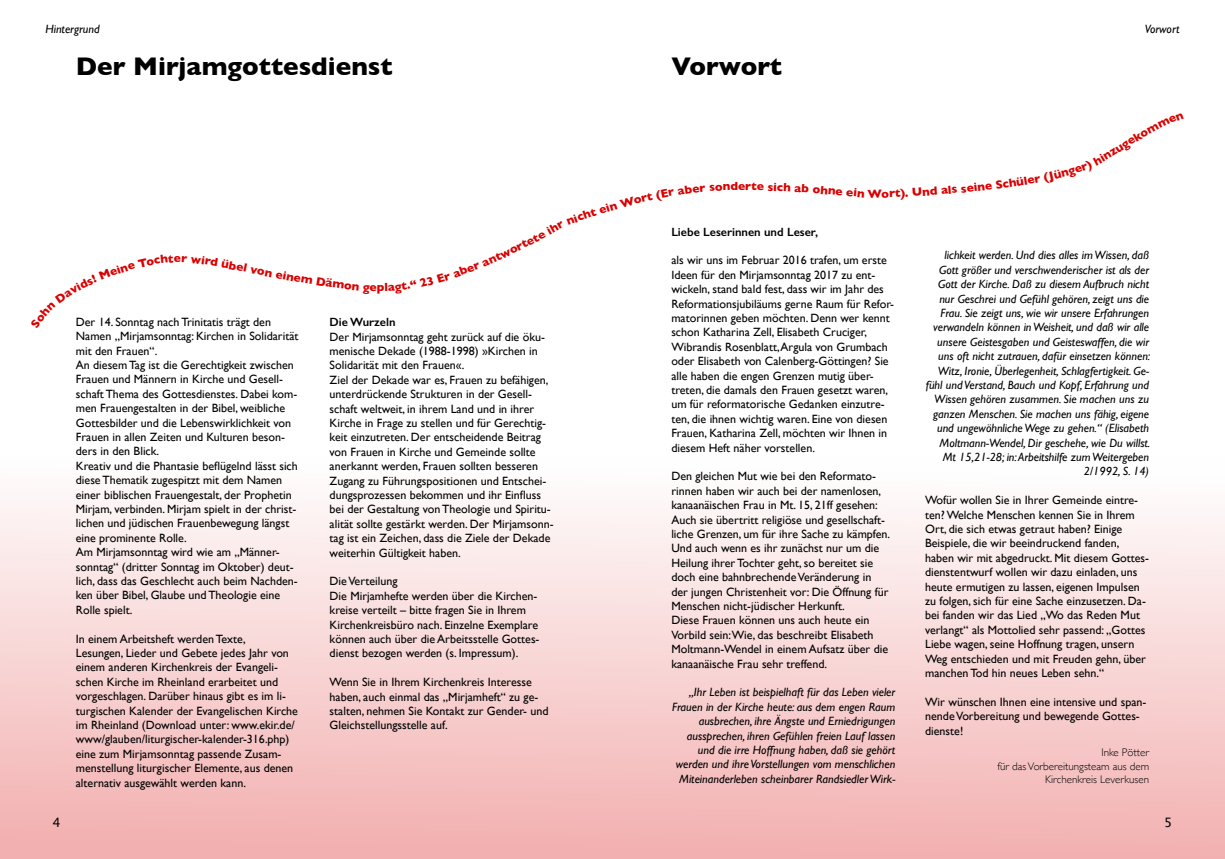
<style>
.page{position:relative;width:1225px;height:859px;background:#fff}
.page>*{position:absolute;margin:0;border:0;box-sizing:border-box;transform-origin:0 0}
.t1{font:700 26px "Gill Sans";color:#000}
.t2{font:13px "Lucida Grande";color:#000}
.t3{font:12px/14.4px "Gill Sans";color:#000}
.t4{font:italic 12px/14.4px "Gill Sans";color:#000;text-align:right}
.t5{font:600 12px "Gill Sans";color:#000}
.t6{font:700 12px "Gill Sans";color:#d90000}
.t7{font:300 11px/13.2px "Gill Sans";color:#000;text-align:right}
</style>
<div class="page">
<div style="left:0;top:456px;width:1225px;height:403px;background:linear-gradient(to bottom,#fff,#f2aeae)"></div>
<p class="t4" style="left:45px;top:22px;width:56px">Hintergrund</p>
<p class="t4" style="left:1145px;top:22px;width:36px">Vorwort</p>
<h1 class="t1" style="left:671px;top:45px;width:112px">Vorwort</h1>
<h1 class="t1" style="left:76px;top:45px;width:318px">Der Mirjamgottesdienst</h1>
<p class="t6" style="left:231px;top:255px;width:60px;rotate:11deg">bel von ei</p>
<p class="t3" style="left:76px;top:314px;width:224px">Der 14. Sonntag nach Trinitatis trägt den Namen „Mirjamsonntag: Kirchen in Solidarität mit den Frauen“.<br>An diesem Tag ist die Gerechtigkeit zwischen Frauen und Männern in Kirche und Gesell&shy;schaft Thema des Gottesdienstes. Dabei kom&shy;men Frauengestalten in der Bibel, weibliche Gottesbilder und die Lebenswirklichkeit von Frauen in allen Zeiten und Kulturen beson&shy;ders in den Blick.<br>Kreativ und die Phantasie beflügelnd lässt sich diese Thematik zugespitzt mit dem Namen einer biblischen Frauengestalt, der Prophetin Mirjam, verbinden. Mirjam spielt in der christ&shy;lichen und jüdischen Frauenbewegung längst eine prominente Rolle.<br>Am Mirjamsonntag wird wie am „Männer&shy;sonntag“ (dritter Sonntag im Oktober) deut&shy;lich, dass das Geschlecht auch beim Nachden&shy;ken über Bibel, Glaube und Theologie eine Rolle spielt.</p>
<p class="t3" style="left:76px;top:631px;width:224px">In einem Arbeitsheft werden Texte,<br>Lesungen, Lieder und Gebete jedes Jahr von einem anderen Kirchenkreis der Evangeli&shy;schen Kirche im Rheinland erarbeitet und vorgeschlagen. Darüber hinaus gibt es im li&shy;turgischen Kalender der Evangelischen Kirche im Rheinland (Download unter: www.ekir.de/ www/glauben/liturgischer-kalender-316.php) eine zum Mirjamsonntag passende Zusam&shy;menstellung liturgischer Elemente, aus denen alternativ ausgewählt werden kann.</p>
<p class="t6" style="left:377px;top:278px;width:9px">p</p>
<p class="t5" style="left:330px;top:315px;width:67px">Die Wurzeln</p>
<p class="t3" style="left:330px;top:329px;width:225px">Der Mirjamsonntag geht zurück auf die öku&shy;menische Dekade (1988-1998) »Kirchen in Solidarität mit den Frauen«.<br>Ziel der Dekade war es, Frauen zu befähigen, unterdrückende Strukturen in der Gesell&shy;schaft weltweit, in ihrem Land und in ihrer Kirche in Frage zu stellen und für Gerechtig&shy;keit einzutreten. Der entscheidende Beitrag von Frauen in Kirche und Gemeinde sollte anerkannt werden, Frauen sollten besseren Zugang zu Führungspositionen und Entschei&shy;dungsprozessen bekommen und ihr Einfluss bei der Gestaltung von Theologie und Spiritu&shy;alität sollte gestärkt werden. Der Mirjamsonn&shy;tag ist ein Zeichen, dass die Ziele der Dekade weiterhin Gültigkeit haben.</p>
<p class="t3" style="left:330px;top:574px;width:211px">Die Verteilung<br>Die Mirjamhefte werden über die Kirchen&shy;kreise verteilt – bitte fragen Sie in Ihrem Kirchenkreisbüro nach. Einzelne Exemplare können auch über die Arbeitsstelle Gottes&shy;dienst bezogen werden (s. Impressum).</p>
<p class="t3" style="left:330px;top:675px;width:220px">Wenn Sie in Ihrem Kirchenkreis Interesse haben, auch einmal das „Mirjamheft“ zu ge&shy;stalten, nehmen Sie Kontakt zur Gender- und Gleichstellungsstelle auf.</p>
<p class="t6" style="left:730px;top:177px;width:16px">de</p>
<p class="t6" style="left:757px;top:177px;width:28px;rotate:2deg">e sic</p>
<p class="t6" style="left:802px;top:179px;width:36px;rotate:4deg">b ohn</p>
<p class="t6" style="left:888px;top:184px;width:21px;rotate:-3deg">rt).</p>
<p class="t6" style="left:940px;top:181px;width:27px;rotate:-5deg">als s</p>
<p class="t6" style="left:1105px;top:145px;width:30px;rotate:-32deg">zuge</p>
<p class="t5" style="left:671px;top:224px;width:148px">Liebe Leserinnen und Leser,</p>
<p class="t3" style="left:671px;top:253px;width:224px">als wir uns im Februar 2016 trafen, um erste Ideen für den Mirjamsonntag 2017 zu ent&shy;wickeln, stand bald fest, dass wir im Jahr des Reformationsjubiläums gerne Raum für Refor&shy;matorinnen geben möchten. Denn wer kennt schon Katharina Zell, Elisabeth Cruciger, Wibrandis Rosenblatt, Argula von Grumbach oder Elisabeth von Calenberg-Göttingen? Sie alle haben die engen Grenzen mutig über&shy;treten, die damals den Frauen gesetzt waren, um für reformatorische Gedanken einzutre&shy;ten, die ihnen wichtig waren. Eine von diesen Frauen, Katharina Zell, möchten wir Ihnen in diesem Heft näher vorstellen.</p>
<p class="t3" style="left:671px;top:469px;width:220px">Den gleichen Mut wie bei den Reformato&shy;rinnen haben wir auch bei der namenlosen, kanaanäischen Frau in Mt. 15, 21ff gesehen:<br>Auch sie übertritt religiöse und gesellschaft&shy;liche Grenzen, um für ihre Sache zu kämpfen.<br>Und auch wenn es ihr zunächst nur um die Heilung ihrer Tochter geht, so bereitet sie doch eine bahnbrechende Veränderung in der jungen Christenheit vor: Die Öffnung für Menschen nicht-jüdischer Herkunft.<br>Diese Frauen können uns auch heute ein Vorbild sein:Wie, das beschreibt Elisabeth Moltmann-Wendel in einem Aufsatz über die kanaanäische Frau sehr treffend.</p>
<p class="t4" style="left:672px;top:685px;width:225px">„Ihr Leben ist beispielhaft für das Leben vieler Frauen in der Kirche heute: aus dem engen Raum ausbrechen, ihre Ängste und Erniedrigungen aussprechen, ihren Gefühlen freien Lauf lassen und die irre Hoffnung haben, daß sie gehört werden und ihre Vorstellungen vom menschlichen Miteinanderleben scheinbarer Randsiedler Wirk-</p>
<p class="t4" style="left:925px;top:248px;width:226px">lichkeit werden. Und dies alles im Wissen, daß Gott größer und verschwenderischer ist als der Gott der Kirche. Daß zu diesem Aufbruch nicht nur Geschrei und Gefühl gehören, zeigt uns die Frau. Sie zeigt uns, wie wir unsere Erfahrungen verwandeln können in Weisheit, und daß wir alle unsere Geistesgaben und Geisteswaffen, die wir uns oft nicht zutrauen, dafür einsetzen können:<br>Witz, Ironie, Überlegenheit, Schlagfertigkeit. Ge&shy;fühl und Verstand, Bauch und Kopf, Erfahrung und Wissen gehören zusammen. Sie machen uns zu ganzen Menschen. Sie machen uns fähig, eigene und ungewöhnliche Wege zu gehen.“ (Elisabeth Moltmann-Wendel, Dir geschehe, wie Du willst.<br>Mt 15,21-28; in: Arbeitshilfe zum Weitergeben 2/1992, S. 14)</p>
<p class="t3" style="left:925px;top:493px;width:225px">Wofür wollen Sie in Ihrer Gemeinde eintre&shy;ten? Welche Menschen kennen Sie in Ihrem Ort, die sich etwas getraut haben? Einige Beispiele, die wir beeindruckend fanden, haben wir mit abgedruckt. Mit diesem Gottes&shy;dienstentwurf wollen wir dazu einladen, uns heute ermutigen zu lassen, eigenen Impulsen zu folgen, sich für eine Sache einzusetzen. Da&shy;bei fanden wir das Lied „Wo das Reden Mut verlangt“ als Mottolied sehr passend: „Gottes Liebe wagen, seine Hoffnung tragen, unsern Weg entschieden und mit Freuden gehn, über manchen Tod hin neues Leben sehn.“</p>
<p class="t3" style="left:925px;top:694px;width:223px">Wir wünschen Ihnen eine intensive und span&shy;nende Vorbereitung und bewegende Gottes&shy;dienste!</p>
<p class="t7" style="left:997px;top:746px;width:153px">Inke Pötter<br>für das Vorbereitungsteam aus dem<br>Kirchenkreis Leverkusen</p>
<p class="t2" style="left:53px;top:815px;width:10px">4</p>
<p class="t2" style="left:1164px;top:815px;width:10px">5</p>
</div>
